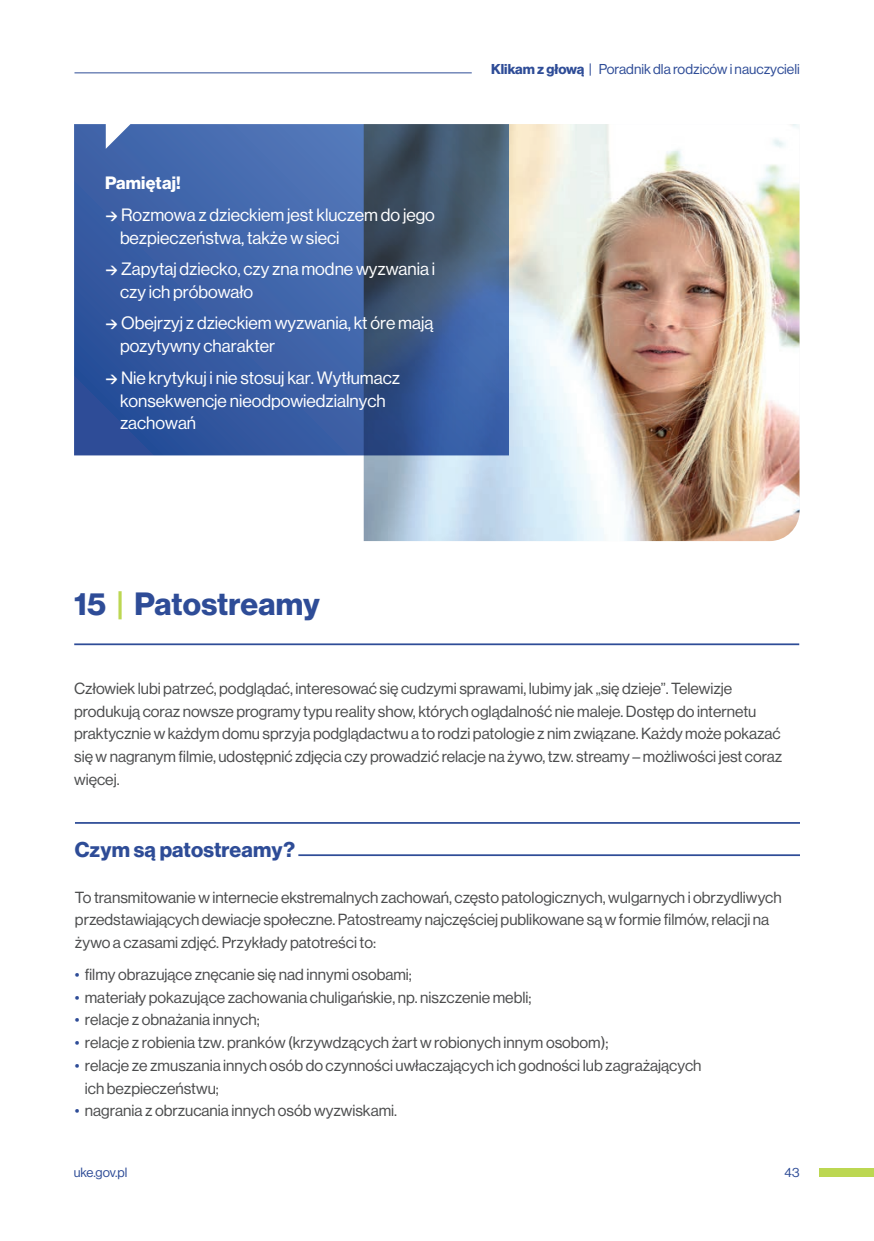
<style>
.page{position:relative;width:874px;height:1241px;background:#fff}
.page>*{position:absolute;margin:0;border:0;box-sizing:border-box;transform-origin:0 0}
.t1{font:31.5px "N Haas Grotesk DS Pro 75 Bd";letter-spacing:.005em;color:#2e4c97}
.t2{font:21px "N Haas Grotesk DS Pro 75 Bd";letter-spacing:.01em;color:#2e4c97}
.t3{font:17.5px/22.8px "N Haas Grotesk DS Pro 55 Rg";color:#fff}
.t4{font:17.5px "N Haas Grotesk DS Pro 75 Bd";letter-spacing:.01em;color:#fff}
.t5{font:15.75px/22.8px "N Haas Grotesk DS Pro 55 Rg";color:#4b4c4d}
.t6{font:14px "N Haas Grotesk DS Pro 55 Rg";color:#2e4c97}
.t7{font:13.12px "N Haas Grotesk DS Pro 55 Rg";color:#2e4c97}
.s1{font-family:"Plus Jakarta Sans";font-weight:500}
.s2{font-family:"N Haas Grotesk DS Pro 75 Bd"}
.s3{color:#bcd752}
.s4{color:#2e4c97}
</style>
<div class="page">
<img style="left:363px;top:124px;width:436px;height:417px">
<div style="left:819px;top:1168px;width:54px;height:8px;background:#bcd752"></div>
<hr style="left:74px;top:72px;width:397px;height:1px;background:#2e4c97">
<svg style="left:74px;top:124px;width:434px;height:331px;background:#3d5e9a"></svg>
<hr style="left:298px;top:854px;width:501px;height:1px;background:#2e4c97">
<hr style="left:75px;top:821px;width:724px;height:2px;background:#2e4c97">
<hr style="left:74px;top:643px;width:724px;height:2px;background:#2e4c97">
<p class="t4" style="left:105px;top:173px;width:77px">Pamiętaj!</p>
<p class="t3" style="left:120px;top:203px;width:316px;text-indent:-15px"><span class="s1">→</span> Rozmowa z dzieckiem jest kluczem do jego bezpieczeństwa, także w sieci</p>
<p class="t3" style="left:120px;top:258px;width:316px;text-indent:-15px"><span class="s1">→</span> Zapytaj dziecko, czy zna modne wyzwania i czy ich pr óbowało</p>
<p class="t3" style="left:120px;top:312px;width:315px;text-indent:-15px"><span class="s1">→</span> Obejrzyj z dzieckiem wyzwania, kt óre mają pozytywny charakter</p>
<p class="t3" style="left:120px;top:366px;width:281px;text-indent:-15px"><span class="s1">→</span> Nie krytykuj i nie stosuj kar. Wytłumacz konsekwencje nieodpowiedzialnych zachowań</p>
<p class="t6" style="left:491px;top:61px;width:310px"><span class="s2">Klikam z głową</span> | Poradnik dla rodziców i nauczycieli</p>
<h2 class="t1" style="left:74px;top:585px;width:247px">15 <span class="s3">|</span> Patostreamy</h2>
<p class="t5" style="left:74px;top:676px;width:709px">Człowiek lubi patrzeć, podglądać, interesować się cudzymi sprawami, lubimy jak „się dzieje”. Telewizje produkują coraz nowsze programy typu reality show, kt órych oglądalność nie maleje. Dostęp do internetu praktycznie w każdym domu sprzyja podglądactwu a to rodzi patologie z nim związane. Każdy może pokazać się w nagranym flmie, udostępnić zdjęcia czy prowadzić relacje na żywo, tzw. streamy – możliwości jest coraz więcej.</p>
<h3 class="t2" style="left:75px;top:837px;width:221px">Czym są patostreamy?</h3>
<p class="t5" style="left:75px;top:885px;width:708px">To transmitowanie w internecie ekstremalnych zachowań, często patologicznych, wulgarnych i obrzydliwych przedstawiających dewiacje społeczne. Patostreamy najczęściej publikowane są w formie flmó w, relacji na żywo a czasami zdjęć. Przykłady patotreści to:</p>
<p class="t5" style="left:75px;top:962px;width:338px"><span class="s4">•</span> flmy obrazujące znęcanie się nad innymi osobami;</p>
<p class="t5" style="left:75px;top:985px;width:458px"><span class="s4">•</span> materiały pokazujące zachowania chuligańskie, np. niszczenie mebli;</p>
<p class="t5" style="left:75px;top:1008px;width:186px"><span class="s4">•</span> relacje z obnażania innych;</p>
<p class="t5" style="left:75px;top:1031px;width:535px"><span class="s4">•</span> relacje z robienia tzw. pranków (krzywdzących żart w robionych innym osobom);</p>
<p class="t5" style="left:85px;top:1053px;width:618px;text-indent:-10px"><span class="s4">•</span> relacje ze zmuszania innych osób do czynności uwłaczających ich godności lub zagrażających ich bezpieczeństwu;</p>
<p class="t5" style="left:75px;top:1099px;width:323px"><span class="s4">•</span> nagrania z obrzucania innych os ób wyzwiskami.</p>
<p class="t7" style="left:74px;top:1165px;width:55px">uke.gov.pl</p>
<p class="t7" style="left:784px;top:1165px;width:16px">43</p>
</div>
